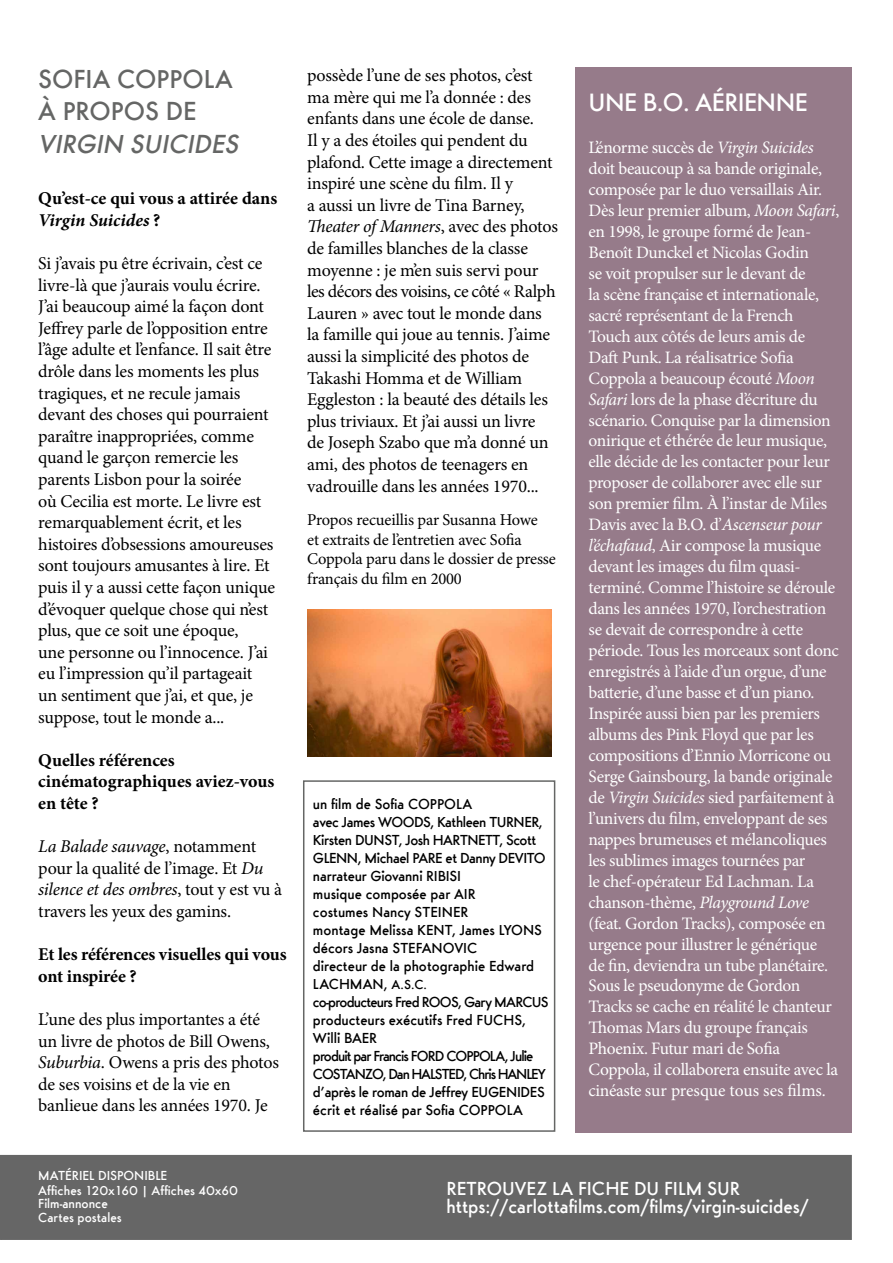
<style>
.page{position:relative;width:893px;height:1263px;background:#fff}
.page>*{position:absolute;margin:0;border:0;box-sizing:border-box;transform-origin:0 0}
.t1{font:500 27px/32.4px "Futura Ridendo";color:#656665}
.t2{font:italic 500 27px "Futura Ridendo";color:#656665}
.t3{font:500 26.25px "Futura Ridendo";letter-spacing:-.02em;color:#fff}
.t4{font:500 19.5px/18px "Futura Ridendo";color:#fff}
.t5{font:18px/21.6px "Minion Pro";letter-spacing:-.01em;color:#000}
.t6{font:700 18px/21.6px "Minion Pro";letter-spacing:-.005em;color:#000}
.t7{font:17.4px/21px "Minion Pro";letter-spacing:-.02em;color:#fff}
.t8{font:16.5px/19.8px "Minion Pro";letter-spacing:-.01em;color:#000}
.t9{font:500 15px/18px "Futura Ridendo";letter-spacing:-.01em;color:#000}
.t10{font:500 13.5px/15px "Futura Ridendo";color:#fff}
.s1{font-style:italic}
.s2{font-size:13.5px}
</style>
<div class="page">
<img style="left:307px;top:609px;width:244px;height:148px">
<div style="left:1px;top:1156px;width:850px;height:83px;background:#666"></div>
<div style="left:575px;top:67px;width:276px;height:1065px;background:#967b8a"></div>
<div style="left:303px;top:780px;width:252px;height:352px;border:2px solid #656665"></div>
<h1 class="t1" style="left:38px;top:62px;width:196px">SOFIA COPPOLA<br>À PROPOS DE</h1>
<h1 class="t2" style="left:38px;top:128px;width:207px">VIRGIN SUICIDES</h1>
<p class="t6" style="left:38px;top:187px;width:241px">Qu’est-ce qui vous a attirée dans<br><span class="s1">Virgin Suicides</span> ?</p>
<p class="t5" style="left:38px;top:252px;width:238px">Si j’avais pu être écrivain, c’est ce livre-là que j’aurais voulu écrire.<br>J’ai beaucoup aimé la façon dont<br>Jeffrey parle de l’opposition entre l’âge adulte et l’enfance. Il sait être drôle dans les moments les plus tragiques, et ne recule jamais devant des choses qui pourraient paraître inappropriées, comme quand le garçon remercie les parents Lisbon pour la soirée<br>où Cecilia est morte. Le livre est remarquablement écrit, et les histoires d’obsessions amoureuses sont toujours amusantes à lire. Et puis il y a aussi cette façon unique d’évoquer quelque chose qui n’est plus, que ce soit une époque,<br>une personne ou l’innocence. J’ai eu l’impression qu’il partageait un sentiment que j’ai, et que, je suppose, tout le monde a...</p>
<p class="t6" style="left:38px;top:749px;width:238px">Quelles références cinématographiques aviez-vous en tête ?</p>
<p class="t5" style="left:38px;top:836px;width:245px"><span class="s1">La Balade sauvage</span>, notamment pour la qualité de l’image. Et <span class="s1">Du silence et des ombres</span>, tout y est vu à travers les yeux des gamins.</p>
<p class="t6" style="left:38px;top:943px;width:250px">Et les références visuelles qui vous ont inspirée ?</p>
<p class="t5" style="left:38px;top:1008px;width:242px">L’une des plus importantes a été un livre de photos de Bill Owens,<br><span class="s1">Suburbia</span>. Owens a pris des photos de ses voisins et de la vie en banlieue dans les années 1970. Je</p>
<p class="t10" style="left:38px;top:1168px;width:201px">MATÉRIEL DISPONIBLE<br>Affiches 120x160 | Affiches 40x60</p>
<p class="t10" style="left:38px;top:1197px;width:85px;line-height:13.5px">Film-annonce<br>Cartes postales</p>
<p class="t5" style="left:307px;top:65px;width:252px">possède l’une de ses photos, c’est ma mère qui me l’a donnée : des enfants dans une école de danse.<br>Il y a des étoiles qui pendent du plafond. Cette image a directement inspiré une scène du film. Il y<br>a aussi un livre de Tina Barney,<br><span class="s1">Theater of Manners</span>, avec des photos de familles blanches de la classe moyenne : je m’en suis servi pour les décors des voisins, ce côté « Ralph<br>Lauren » avec tout le monde dans la famille qui joue au tennis. J’aime aussi la simplicité des photos de<br>Takashi Homma et de William<br>Eggleston : la beauté des détails les plus triviaux. Et j’ai aussi un livre<br>de Joseph Szabo que m’a donné un ami, des photos de teenagers en vadrouille dans les années 1970...</p>
<p class="t8" style="left:307px;top:510px;width:250px">Propos recueillis par Susanna Howe<br>et extraits de l’entretien avec Sofia Coppola paru dans le dossier de presse français du film en 2000</p>
<p class="t9" style="left:313px;top:794px;width:237px">un film de Sofia COPPOLA<br>avec James WOODS, Kathleen TURNER,<br>Kirsten DUNST, Josh HARTNETT, Scott<br>GLENN, Michael PARE et Danny DEVITO narrateur Giovanni RIBISI<br>musique composée par AIR<br>costumes Nancy STEINER<br>montage Melissa KENT, James LYONS décors Jasna STEFANOVIC<br>directeur de la photographie Edward<br>LACHMAN, <span class="s2">A.S.C.<br></span>co-producteurs Fred ROOS, Gary MARCUS producteurs exécutifs Fred FUCHS,<br>Willi BAER<br>produit par Francis FORD COPPOLA, Julie<br>COSTANZO, Dan HALSTED, Chris HANLEY d’après le roman de Jeffrey EUGENIDES écrit et réalisé par Sofia COPPOLA</p>
<h2 class="t3" style="left:588px;top:87px;width:221px">UNE B.O. AÉRIENNE</h2>
<p class="t7" style="left:588px;top:137px;width:252px">L’énorme succès de <span class="s1">Virgin Suicides </span>doit beaucoup à sa bande originale, composée par le duo versaillais Air.<br>Dès leur premier album, <span class="s1">Moon Safari</span>, en 1998, le groupe formé de Jean-Benoît Dunckel et Nicolas Godin<br>se voit propulser sur le devant de<br>la scène française et internationale, sacré représentant de la French Touch aux côtés de leurs amis de Daft Punk. La réalisatrice Sofia Coppola a beaucoup écouté <span class="s1">Moon Safari</span> lors de la phase d’écriture du scénario. Conquise par la dimension onirique et éthérée de leur musique, elle décide de les contacter pour leur proposer de collaborer avec elle sur son premier film. À l’instar de Miles Davis avec la B.O. d’<span class="s1">Ascenseur pour l’échafaud</span>, Air compose la musique devant les images du film quasi&shy;terminé. Comme l’histoire se déroule dans les années 1970, l’orchestration se devait de correspondre à cette période. Tous les morceaux sont donc enregistrés à l’aide d’un orgue, d’une batterie, d’une basse et d’un piano.<br>Inspirée aussi bien par les premiers albums des Pink Floyd que par les compositions d’Ennio Morricone ou Serge Gainsbourg, la bande originale de <span class="s1">Virgin Suicides</span> sied parfaitement à l’univers du film, enveloppant de ses nappes brumeuses et mélancoliques les sublimes images tournées par<br>le chef-opérateur Ed Lachman. La chanson-thème, <span class="s1">Playground Love </span>(feat. Gordon Tracks), composée en urgence pour illustrer le générique<br>de fin, deviendra un tube planétaire.<br>Sous le pseudonyme de Gordon Tracks se cache en réalité le chanteur Thomas Mars du groupe français Phoenix. Futur mari de Sofia Coppola, il collaborera ensuite avec la cinéaste sur presque tous ses films.</p>
<p class="t4" style="left:446px;top:1180px;width:364px">RETROUVEZ LA FICHE DU FILM SUR https://carlottafilms.com/films/virgin-suicides/</p>
</div>
